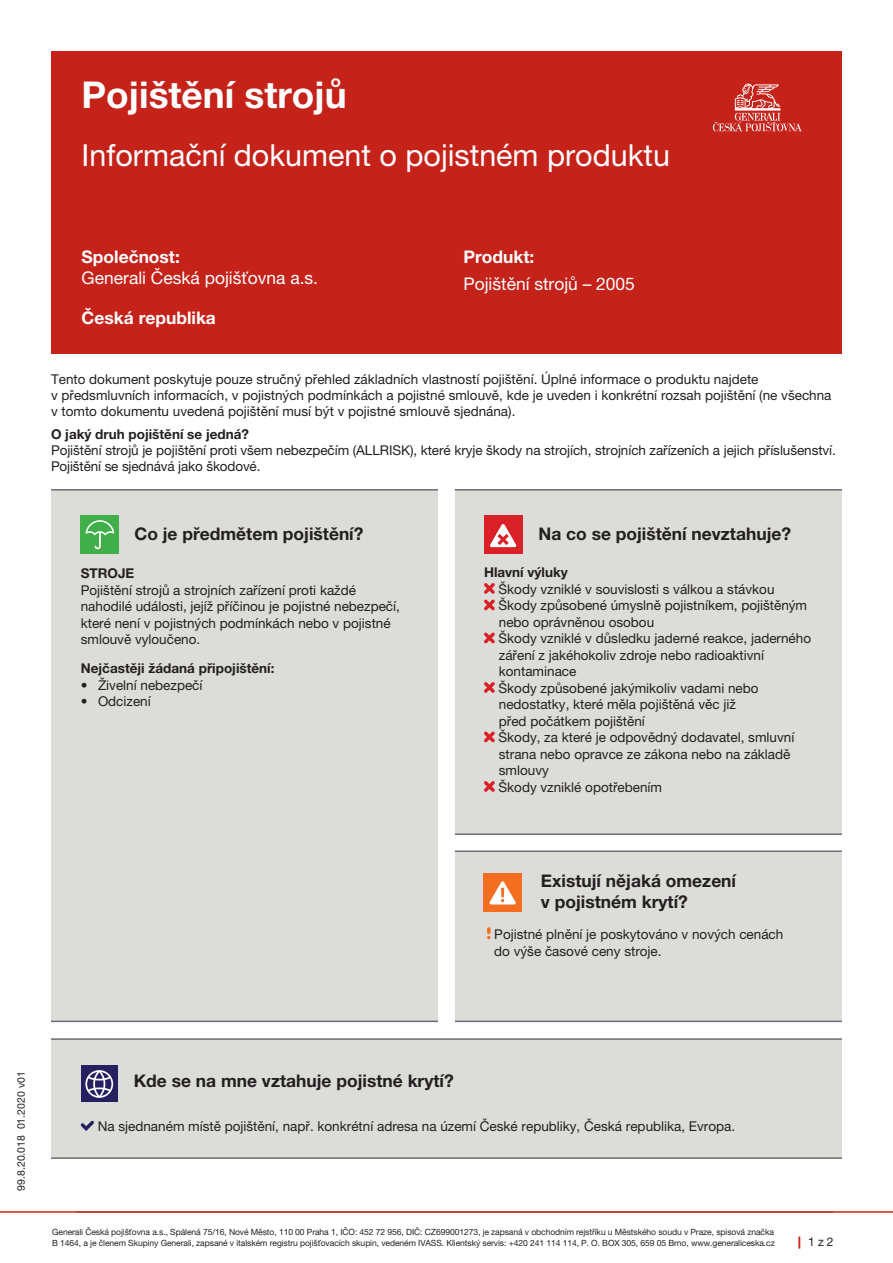
<style>
.page{position:relative;width:893px;height:1263px;background:#fff}
.page>*{position:absolute;margin:0;border:0;box-sizing:border-box;transform-origin:0 0}
.t1{font:700 36.9px "Helvetica Neue LT Pro";color:#fff}
.t2{font:30.45px "Helvetica Neue LT Pro";color:#fff}
.t3{font:700 17.4px/20.9px "Helvetica Neue LT Pro";color:#231f20}
.t4{font:17.4px/20.9px "Helvetica Neue LT Pro";color:#fff}
.t5{font:700 17.4px "Helvetica Neue LT Pro";color:#fff}
.t6{font:13.5px/16.5px "Helvetica Neue LT Pro";color:#231f20}
.t7{font:700 13.5px "Helvetica Neue LT Pro";color:#231f20}
.t8{font:700 13.5px "Helvetica Neue LT Pro";color:#231f20}
.t9{font:12px "Helvetica Neue LT Pro";color:#231f20}
.t10{font:800 12px "Helvetica Neue LT Pro";color:#c5221a}
.t11{font:10.5px "Helvetica Neue LT Pro";color:#231f20}
.t12{font:8.55px/10.5px "Helvetica Neue LT Pro";letter-spacing:-.01em;color:#231f20}
.s1{font-weight:700}
</style>
<div class="page">
<hr style="left:0;top:1211px;width:893px;height:2px;background:#c5221a">
<div style="left:51px;top:51px;width:791px;height:302px;background:#c5221a"></div>
<svg style="left:713px;top:83px;width:89px;height:48px"></svg>
<div style="left:51px;top:490px;width:387px;height:531px;background:#dcdcd8"></div>
<hr style="left:51px;top:489px;width:387px;height:1px;background:#6c6d70">
<hr style="left:51px;top:1020px;width:387px;height:2px;background:#6c6d70">
<div style="left:455px;top:490px;width:387px;height:530px;background:#dcdcd8"></div>
<hr style="left:455px;top:489px;width:387px;height:1px;background:#6c6d70">
<hr style="left:455px;top:833px;width:387px;height:2px;background:#6c6d70">
<hr style="left:455px;top:850px;width:387px;height:2px;background:#6c6d70">
<hr style="left:455px;top:1020px;width:387px;height:2px;background:#6c6d70">
<div style="left:81px;top:516px;width:38px;height:38px;background:#40ae49"></div>
<svg style="left:86px;top:520px;width:28px;height:29px"></svg>
<svg style="left:484px;top:583px;width:11px;height:27px"></svg>
<svg style="left:484px;top:632px;width:11px;height:11px"></svg>
<svg style="left:484px;top:682px;width:11px;height:11px"></svg>
<svg style="left:484px;top:731px;width:11px;height:11px"></svg>
<svg style="left:484px;top:781px;width:11px;height:11px"></svg>
<div style="left:484px;top:516px;width:38px;height:38px;background:#da2128"></div>
<svg style="left:490px;top:524px;width:27px;height:23px"></svg>
<svg style="left:487px;top:927px;width:4px;height:12px"></svg>
<div style="left:483px;top:873px;width:39px;height:38px;background:#f36e21"></div>
<svg style="left:489px;top:881px;width:27px;height:23px"></svg>
<div style="left:51px;top:1039px;width:791px;height:119px;background:#dcdcd8"></div>
<hr style="left:51px;top:1038px;width:791px;height:2px;background:#6c6d70">
<hr style="left:51px;top:1157px;width:791px;height:2px;background:#6c6d70">
<div style="left:81px;top:1065px;width:37px;height:37px;background:#252161"></div>
<svg style="left:85px;top:1070px;width:28px;height:28px"></svg>
<svg style="left:81px;top:1121px;width:13px;height:10px"></svg>
<p class="t1" style="left:82px;top:72px;width:266px">Pojištění strojů</p>
<p class="t2" style="left:82px;top:137px;width:590px">Informační dokument o pojistném produktu</p>
<p class="t4" style="left:82px;top:246px;width:238px"><span class="s1">Společnost:<br></span>Generali Česká pojišťovna a.s.</p>
<p class="t5" style="left:82px;top:307px;width:136px">Česká republika</p>
<p class="t5" style="left:463px;top:246px;width:72px">Produkt:</p>
<p class="t4" style="left:463px;top:273px;width:173px">Pojištění strojů – 2005</p>
<p class="t6" style="left:51px;top:371px;width:782px">Tento dokument poskytuje pouze stručný přehled základních vlastností pojištění. Úplné informace o produktu najdete<br>v předsmluvních informacích, v pojistných podmínkách a pojistné smlouvě, kde je uveden i konkrétní rozsah pojištění (ne všechna v tomto dokumentu uvedená pojištění musí být v pojistné smlouvě sjednána).</p>
<p class="t7" style="left:51px;top:425px;width:200px">O jaký druh pojištění se jedná?</p>
<p class="t6" style="left:51px;top:442px;width:786px">Pojištění strojů je pojištění proti všem nebezpečím (ALLRISK), které kryje škody na strojích, strojních zařízeních a jejich příslušenství.<br>Pojištění se sjednává jako škodové.</p>
<p class="t3" style="left:134px;top:523px;width:231px">Co je předmětem pojištění?</p>
<p class="t8" style="left:81px;top:565px;width:55px">STROJE</p>
<p class="t6" style="left:81px;top:582px;width:321px">Pojištění strojů a strojních zařízení proti každé nahodilé události, jejíž příčinou je pojistné nebezpečí, které není v pojistných podmínkách nebo v pojistné smlouvě vyloučeno.</p>
<p class="t7" style="left:81px;top:660px;width:195px">Nejčastěji žádaná připojištění:</p>
<p class="t6" style="left:81px;top:677px;width:123px">• Živelní nebezpečí</p>
<p class="t6" style="left:81px;top:693px;width:71px">• Odcizení</p>
<p class="t3" style="left:538px;top:523px;width:254px">Na co se pojištění nevztahuje?</p>
<p class="t7" style="left:484px;top:564px;width:85px">Hlavní výluky</p>
<p class="t6" style="left:498px;top:581px;width:278px">Škody vzniklé v souvislosti s válkou a stávkou</p>
<p class="t6" style="left:498px;top:597px;width:310px">Škody způsobené úmyslně pojistníkem, pojištěným nebo oprávněnou osobou</p>
<p class="t6" style="left:498px;top:630px;width:314px">Škody vzniklé v důsledku jaderné reakce, jaderného záření z jakéhokoliv zdroje nebo radioaktivní kontaminace</p>
<p class="t6" style="left:498px;top:680px;width:262px">Škody způsobené jakýmikoliv vadami nebo nedostatky, které měla pojištěná věc již před počátkem pojištění</p>
<p class="t6" style="left:498px;top:729px;width:297px">Škody, za které je odpovědný dodavatel, smluvní strana nebo opravce ze zákona nebo na základě smlouvy</p>
<p class="t6" style="left:498px;top:779px;width:165px">Škody vzniklé opotřebením</p>
<p class="t3" style="left:541px;top:870px;width:197px">Existují nějaká omezení v pojistném krytí?</p>
<p class="t6" style="left:494px;top:926px;width:291px">Pojistné plnění je poskytováno v nových cenách do výše časové ceny stroje.</p>
<p class="t11" style="left:15px;top:1191px;width:121px;rotate:-90deg">99.8.20.018 01.2020 v01</p>
<p class="t3" style="left:134px;top:1069px;width:322px">Kde se na mne vztahuje pojistné krytí?</p>
<p class="t6" style="left:98px;top:1118px;width:639px">Na sjednaném místě pojištění, např. konkrétní adresa na území České republiky, Česká republika, Evropa.</p>
<p class="t12" style="left:52px;top:1227px;width:724px">Generali Česká pojišťovna a.s., Spálená 75/16, Nové Město, 110 00 Praha 1, IČO: 452 72 956, DIČ: CZ699001273, je zapsaná v obchodním rejstříku u Městského soudu v Praze, spisová značka<br>B 1464, a je členem Skupiny Generali, zapsané v italském registru pojišťovacích skupin, vedeném IVASS. Klientský servis: +420 241 114 114, P. O. BOX 305, 659 05 Brno, www.generaliceska.cz</p>
<p class="t10" style="left:798px;top:1234px;width:4px">|</p>
<p class="t9" style="left:808px;top:1234px;width:27px">1 z 2</p>
</div>
